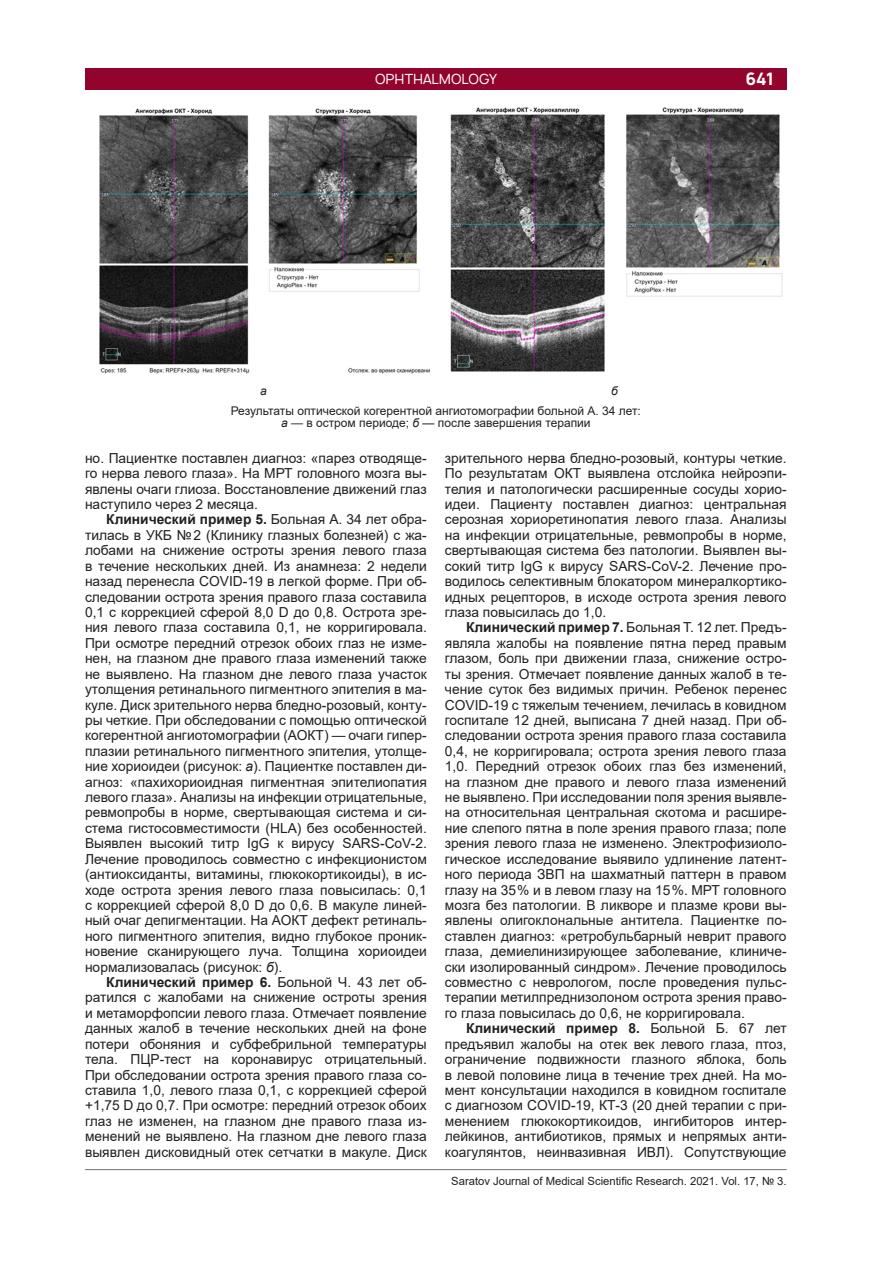
<style>
.page{position:relative;width:893px;height:1263px;background:#fff}
.page>*{position:absolute;margin:0;border:0;box-sizing:border-box;transform-origin:0 0}
.t1{font:700 16.5px "Manrope";color:#fff}
.Основной_текст{font:13.8px/15.5px "Arial";color:#231f20;text-align:justify}
.t2{font:13.5px "Manrope";color:#fff}
.Подрисуночная{font:12px/12px "Arial";color:#231f20;text-align:center}
.Подрисуночная-2{font:italic 12px "Arial";color:#231f20}
.t3{font:11.25px "Arial";color:#231f20}
.s1{font-style:italic}
.s2{font-weight:700}
</style>
<div class="page">
<hr style="left:85px;top:1169px;width:702px;height:1px;background:#808285">
<div style="left:85px;top:68px;width:702px;height:21px;background:#92032d"></div>
<img style="left:99px;top:108px;width:331px;height:266px">
<img style="left:450px;top:107px;width:333px;height:265px">
<p class="t2" style="left:375px;top:71px;width:124px">OPHTHALMOLOGY</p>
<p class="t1" style="left:746px;top:68px;width:30px">641</p>
<p class="Подрисуночная-2" style="left:260px;top:383px;width:8px">а</p>
<p class="Подрисуночная-2" style="left:611px;top:383px;width:8px">б</p>
<p class="Подрисуночная" style="left:231px;top:405px;width:412px">Результаты оптической когерентной ангиотомографии больной А. 34 лет: <span class="s1">а</span> — в остром периоде; <span class="s1">б —</span> после завершения терапии</p>
<p class="Основной_текст" style="left:85px;top:450px;width:343px">но. Пациентке поставлен диагноз: «парез отводяще&shy;го нерва левого глаза». На МРТ головного мозга вы&shy;явлены очаги глиоза. Восстановление движений глаз наступило через 2 месяца.</p>
<p class="Основной_текст" style="left:85px;top:512px;width:343px;text-indent:21px"><span class="s2">Клинический пример 5.</span> Больная А. 34 лет обра&shy;тилась в УКБ №2 (Клинику глазных болезней) с жа&shy;лобами на снижение остроты зрения левого глаза в течение нескольких дней. Из анамнеза: 2 недели назад перенесла COVID-19 в легкой форме. При об&shy;следовании острота зрения правого глаза составила 0,1 с коррекцией сферой 8,0 D до 0,8. Острота зре&shy;ния левого глаза составила 0,1, не корригировала.<br>При осмотре передний отрезок обоих глаз не изме&shy;нен, на глазном дне правого глаза изменений также не выявлено. На глазном дне левого глаза участок утолщения ретинального пигментного эпителия в ма&shy;куле. Диск зрительного нерва бледно-розовый, конту&shy;ры четкие. При обследовании с помощью оптической когерентной ангиотомографии (АОКТ) — очаги гипер&shy;плазии ретинального пигментного эпителия, утолще&shy;ние хориоидеи (рисунок: <span class="s1">а</span>). Пациентке поставлен ди&shy;агноз: «пахихориоидная пигментная эпителиопатия левого глаза». Анализы на инфекции отрицательные, ревмопробы в норме, свертывающая система и си&shy;стема гистосовместимости (HLA) без особенностей.<br>Выявлен высокий титр IgG к вирусу SARS-CoV-2.<br>Лечение проводилось совместно с инфекционистом (антиоксиданты, витамины, глюкокортикоиды), в ис&shy;ходе острота зрения левого глаза повысилась: 0,1 с коррекцией сферой 8,0 D до 0,6. В макуле линей&shy;ный очаг депигментации. На АОКТ дефект ретиналь&shy;ного пигментного эпителия, видно глубокое проник&shy;новение сканирующего луча. Толщина хориоидеи нормализовалась (рисунок: <span class="s1">б</span>).</p>
<p class="Основной_текст" style="left:85px;top:974px;width:343px;text-indent:21px"><span class="s2">Клинический пример 6.</span> Больной Ч. 43 лет об&shy;ратился с жалобами на снижение остроты зрения и метаморфопсии левого глаза. Отмечает появление данных жалоб в течение нескольких дней на фоне потери обоняния и субфебрильной температуры тела. ПЦР-тест на коронавирус отрицательный.<br>При обследовании острота зрения правого глаза со&shy;ставила 1,0, левого глаза 0,1, с коррекцией сферой +1,75 D до 0,7. При осмотре: передний отрезок обоих глаз не изменен, на глазном дне правого глаза из&shy;менений не выявлено. На глазном дне левого глаза выявлен дисковидный отек сетчатки в макуле. Диск</p>
<p class="Основной_текст" style="left:445px;top:450px;width:343px">зрительного нерва бледно-розовый, контуры четкие.<br>По результатам ОКТ выявлена отслойка нейроэпи&shy;телия и патологически расширенные сосуды хорио&shy;идеи. Пациенту поставлен диагноз: центральная серозная хориоретинопатия левого глаза. Анализы на инфекции отрицательные, ревмопробы в норме, свертывающая система без патологии. Выявлен вы&shy;сокий титр IgG к вирусу SARS-CoV-2. Лечение про&shy;водилось селективным блокатором минералкортико&shy;идных рецепторов, в исходе острота зрения левого глаза повысилась до 1,0.</p>
<p class="Основной_текст" style="left:445px;top:620px;width:343px;text-indent:21px"><span class="s2">Клинический пример 7.</span> Больная Т. 12 лет. Предъ&shy;являла жалобы на появление пятна перед правым глазом, боль при движении глаза, снижение остро&shy;ты зрения. Отмечает появление данных жалоб в те&shy;чение суток без видимых причин. Ребенок перенес COVID-19 с тяжелым течением, лечилась в ковидном госпитале 12 дней, выписана 7 дней назад. При об&shy;следовании острота зрения правого глаза составила 0,4, не корригировала; острота зрения левого глаза 1,0. Передний отрезок обоих глаз без изменений, на глазном дне правого и левого глаза изменений не выявлено. При исследовании поля зрения выявле&shy;на относительная центральная скотома и расшире&shy;ние слепого пятна в поле зрения правого глаза; поле зрения левого глаза не изменено. Электрофизиоло&shy;гическое исследование выявило удлинение латент&shy;ного периода ЗВП на шахматный паттерн в правом глазу на 35 % и в левом глазу на 15 %. МРТ головного мозга без патологии. В ликворе и плазме крови вы&shy;явлены олигоклональные антитела. Пациентке по&shy;ставлен диагноз: «ретробульбарный неврит правого глаза, демиелинизирующее заболевание, клиниче&shy;ски изолированный синдром». Лечение проводилось совместно с неврологом, после проведения пульс&shy;терапии метилпреднизолоном острота зрения право&shy;го глаза повысилась до 0,6, не корригировала.</p>
<p class="Основной_текст" style="left:445px;top:1021px;width:343px;text-indent:21px"><span class="s2">Клинический пример 8.</span> Больной Б. 67 лет предъявил жалобы на отек век левого глаза, птоз, ограничение подвижности глазного яблока, боль в левой половине лица в течение трех дней. На мо&shy;мент консультации находился в ковидном госпитале с диагнозом COVID-19, КТ-3 (20 дней терапии с при&shy;менением глюкокортикоидов, ингибиторов интер&shy;лейкинов, антибиотиков, прямых и непрямых анти&shy;коагулянтов, неинвазивная ИВЛ). Сопутствующие</p>
<p class="t3" style="left:451px;top:1173px;width:337px">Saratov Journal of Medical Scientific Research. 2021. Vol. 17, № 3.</p>
</div>
